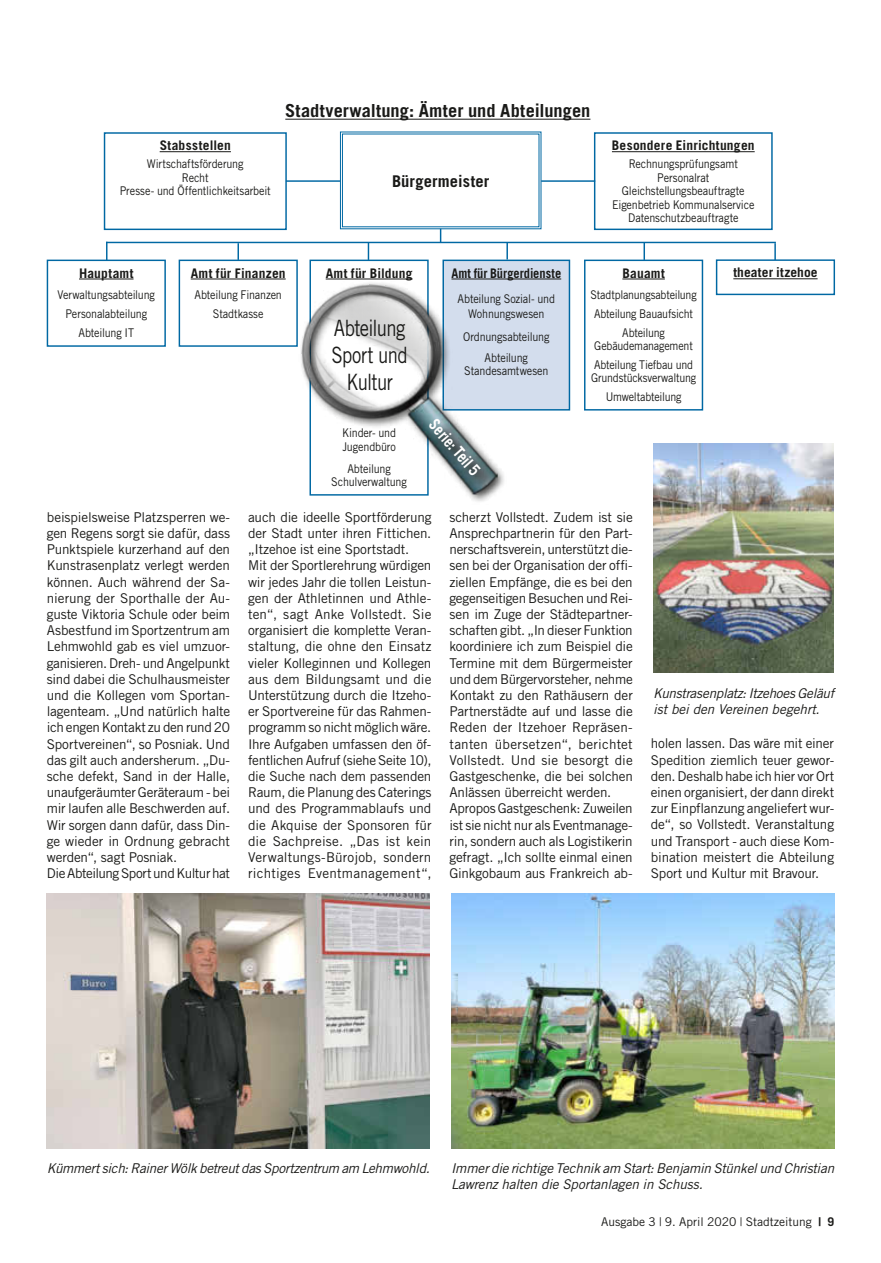
<style>
.page{position:relative;width:881px;height:1263px;background:#fff}
.page>*{position:absolute;margin:0;border:0;box-sizing:border-box;transform-origin:0 0}
.t1{font:22.5px/27px "Trade Gothic LT";letter-spacing:-.035em;color:#1a1a18;text-align:center;scale:.82 1}
.t2{font:700 18px "Trade Gothic LT";color:#1a1a18}
.t3{font:700 16.35px "Trade Gothic LT";color:#fff;scale:.86 1}
.t4{font:700 16.2px "Trade Gothic LT";letter-spacing:.005em;color:#1a1a18}
.t5{font:13.5px/16.2px "Trade Gothic LT";letter-spacing:-.015em;color:#1a1a18}
.t6{font:italic 13.5px/16.2px "Trade Gothic LT";letter-spacing:-.015em;color:#1a1a18}
.t7{font:700 13.2px "Trade Gothic LT";letter-spacing:.015em;color:#1a1a18}
.t8{font:700 13.2px "Trade Gothic LT";letter-spacing:.015em;color:#1a1a18;scale:.94 1}
.t9{font:12px/13.5px "Trade Gothic LT";letter-spacing:-.015em;color:#1a1a18;text-align:center;scale:.9 1}
.t10{font:12px/19.2px "Trade Gothic LT";letter-spacing:-.015em;color:#1a1a18;text-align:center;scale:.89 1}
.t11{font:12px "Trade Gothic LT";letter-spacing:-.015em;color:#1a1a18}
.s1{font-weight:700}
</style>
<div class="page">
<hr style="left:285px;top:119px;width:305px;height:1px;background:#1a1a18">
<hr style="left:106px;top:242px;width:669px;height:1px;background:#0068a3">
<svg style="left:237px;top:243px;width:2px;height:17px"></svg>
<svg style="left:106px;top:243px;width:1px;height:17px"></svg>
<svg style="left:643px;top:243px;width:1px;height:17px"></svg>
<svg style="left:774px;top:243px;width:1px;height:16px"></svg>
<hr style="left:160px;top:151px;width:71px;height:1px;background:#1a1a18">
<div style="left:104px;top:132px;width:183px;height:98px;border:1px solid #0068a3"></div>
<hr style="left:79px;top:279px;width:54px;height:1px;background:#1a1a18">
<div style="left:47px;top:260px;width:119px;height:87px;border:1px solid #0068a3"></div>
<hr style="left:191px;top:279px;width:94px;height:1px;background:#1a1a18">
<div style="left:178px;top:260px;width:120px;height:87px;border:1px solid #0068a3"></div>
<hr style="left:325px;top:279px;width:87px;height:1px;background:#1a1a18">
<div style="left:443px;top:260px;width:126px;height:150px;background:#d3dded"></div>
<hr style="left:451px;top:279px;width:110px;height:1px;background:#1a1a18">
<div style="left:442px;top:260px;width:128px;height:151px;border:1px solid #0068a3"></div>
<hr style="left:622px;top:279px;width:42px;height:1px;background:#1a1a18">
<div style="left:583px;top:260px;width:120px;height:151px;border:1px solid #0068a3"></div>
<hr style="left:611px;top:151px;width:143px;height:1px;background:#1a1a18">
<div style="left:593px;top:132px;width:179px;height:98px;border:1px solid #0068a3"></div>
<hr style="left:286px;top:180px;width:54px;height:2px;background:#0068a3">
<hr style="left:541px;top:180px;width:54px;height:2px;background:#0068a3">
<hr style="left:733px;top:278px;width:84px;height:1px;background:#1a1a18">
<div style="left:715px;top:259px;width:119px;height:36px;border:1px solid #0068a3"></div>
<svg style="left:339px;top:131px;width:202px;height:129px"></svg>
<img style="left:293px;top:281px;width:215px;height:215px">
<div style="left:426px;top:417px;width:77px;height:81px;background:#1a1a18;opacity:.98"></div>
<img style="left:47px;top:893px;width:382px;height:255px">
<img style="left:451px;top:893px;width:382px;height:255px">
<img style="left:653px;top:443px;width:180px;height:230px">
<p class="t7" style="left:160px;top:138px;width:73px">Stabsstellen</p>
<p class="t9" style="left:120px;top:157px;width:169px">Wirtschaftsförderung<br>Recht<br>Presse- und Öffentlichkeitsarbeit</p>
<h2 class="t2" style="left:285px;top:100px;width:306px">Stadtverwaltung: Ämter und Abteilungen</h2>
<p class="t4" style="left:392px;top:171px;width:99px">Bürgermeister</p>
<p class="t7" style="left:611px;top:138px;width:144px">Besondere Einrichtungen</p>
<p class="t9" style="left:612px;top:157px;width:160px">Rechnungsprüfungsamt<br>Personalrat<br>Gleichstellungsbeauftragte<br>Eigenbetrieb Kommunalservice<br>Datenschutzbeauftragte</p>
<p class="t7" style="left:79px;top:265px;width:56px">Hauptamt</p>
<p class="t9" style="left:57px;top:285px;width:110px;line-height:19.2px">Verwaltungsabteilung<br>Personalabteilung<br>Abteilung IT</p>
<p class="t7" style="left:191px;top:265px;width:96px">Amt für Finanzen</p>
<p class="t9" style="left:194px;top:285px;width:99px;line-height:19.2px">Abteilung Finanzen<br>Stadtkasse</p>
<p class="t7" style="left:325px;top:265px;width:88px">Amt für Bildung</p>
<h1 class="t1" style="left:331px;top:314px;width:94px">Abteilung<br>Sport und<br>Kultur</h1>
<p class="t9" style="left:342px;top:426px;width:61px;text-align:left">Kinder- und<br>Jugendbüro</p>
<p class="t9" style="left:331px;top:462px;width:85px;line-height:12.8px">Abteilung<br>Schulverwaltung</p>
<p class="t8" style="left:451px;top:265px;width:118px">Amt für Bürgerdienste</p>
<p class="t9" style="left:457px;top:291px;width:110px;line-height:14.7px">Abteilung Sozial- und<br>Wohnungswesen</p>
<p class="t9" style="left:463px;top:327px;width:97px;line-height:20.5px">Ordnungsabteilung<br>Abteilung</p>
<p class="t9" style="left:464px;top:363px;width:95px">Standesamtwesen</p>
<p class="t3" style="left:439px;top:415px;width:81px;rotate:49deg">Serie: Teil 5</p>
<p class="t7" style="left:622px;top:265px;width:44px">Bauamt</p>
<p class="t10" style="left:590px;top:285px;width:121px">Stadtplanungsabteilung<br>Abteilung Bauaufsicht<br>Abteilung</p>
<p class="t10" style="left:593px;top:336px;width:113px;text-align:left">Gebäudemanagement<br>Abteilung Tiefbau und</p>
<p class="t10" style="left:590px;top:368px;width:120px">Grundstücksverwaltung<br>Umweltabteilung</p>
<p class="t7" style="left:733px;top:265px;width:86px">theater itzehoe</p>
<p class="t5" style="left:47px;top:509px;width:185px">beispielsweise Platzsperren we&shy;gen Regens sorgt sie dafür, dass<br>Punktspiele kurzerhand auf den<br>Kunstrasenplatz verlegt werden können. Auch während der Sa&shy;nierung der Sporthalle der Au&shy;guste Viktoria Schule oder beim<br>Asbestfund im Sportzentrum am<br>Lehmwohld gab es viel umzuor&shy;ganisieren. Dreh- und Angelpunkt sind dabei die Schulhausmeister und die Kollegen vom Sportan&shy;lagenteam. „Und natürlich halte ich engen Kontakt zu den rund 20<br>Sportvereinen“, so Posniak. Und das gilt auch andersherum. „Du&shy;sche defekt, Sand in der Halle, unaufgeräumter Geräteraum - bei mir laufen alle Beschwerden auf.<br>Wir sorgen dann dafür, dass Din&shy;ge wieder in Ordnung gebracht werden“, sagt Posniak.<br>Die Abteilung Sport und Kultur hat</p>
<p class="t5" style="left:248px;top:509px;width:185px">auch die ideelle Sportförderung der Stadt unter ihren Fittichen. „Itzehoe ist eine Sportstadt.<br>Mit der Sportlerehrung würdigen wir jedes Jahr die tollen Leistun&shy;gen der Athletinnen und Athle&shy;ten“, sagt Anke Vollstedt. Sie organisiert die komplette Veran&shy;staltung, die ohne den Einsatz vieler Kolleginnen und Kollegen aus dem Bildungsamt und die<br>Unterstützung durch die Itzeho&shy;er Sportvereine für das Rahmen&shy;programm so nicht möglich wäre.<br>Ihre Aufgaben umfassen den öf&shy;fentlichen Aufruf (siehe Seite 10), die Suche nach dem passenden<br>Raum, die Planung des Caterings und des Programmablaufs und die Akquise der Sponsoren für die Sachpreise. „Das ist kein<br>Verwaltungs-Bürojob, sondern richtiges Eventmanagement“,</p>
<p class="t5" style="left:449px;top:509px;width:185px">scherzt Vollstedt. Zudem ist sie<br>Ansprechpartnerin für den Part&shy;nerschaftsverein, unterstützt die&shy;sen bei der Organisation der offi&shy;ziellen Empfänge, die es bei den gegenseitigen Besuchen und Rei&shy;sen im Zuge der Städtepartner&shy;schaften gibt. „In dieser Funktion koordiniere ich zum Beispiel die<br>Termine mit dem Bürgermeister und dem Bürgervorsteher, nehme<br>Kontakt zu den Rathäusern der<br>Partnerstädte auf und lasse die<br>Reden der Itzehoer Repräsen&shy;tanten übersetzen“, berichtet<br>Vollstedt. Und sie besorgt die<br>Gastgeschenke, die bei solchen<br>Anlässen überreicht werden.<br>Apropos Gastgeschenk: Zuweilen ist sie nicht nur als Eventmanage&shy;rin, sondern auch als Logistikerin gefragt. „Ich sollte einmal einen<br>Ginkgobaum aus Frankreich ab-</p>
<p class="t6" style="left:653px;top:685px;width:182px">Kunstrasenplatz: Itzehoes Geläuf ist bei den Vereinen begehrt.</p>
<p class="t5" style="left:650px;top:735px;width:185px;text-align:justify">holen lassen. Das wäre mit einer Spedition ziemlich teuer gewor&shy;den. Deshalb habe ich hier vor Ort einen organisiert, der dann direkt zur Einpflanzung angeliefert wur&shy;de“, so Vollstedt. Veranstaltung und Transport - auch diese Kom&shy;bination meistert die Abteilung Sport und Kultur mit Bravour.</p>
<p class="t6" style="left:47px;top:1160px;width:384px">Kümmert sich: Rainer Wölk betreut das Sportzentrum am Lehmwohld.</p>
<p class="t6" style="left:451px;top:1160px;width:384px">Immer die richtige Technik am Start: Benjamin Stünkel und Christian<br>Lawrenz halten die Sportanlagen in Schuss.</p>
<p class="t11" style="left:600px;top:1214px;width:234px">Ausgabe 3 | 9. April 2020 | Stadtzeitung <span class="s1">| 9</span></p>
</div>
